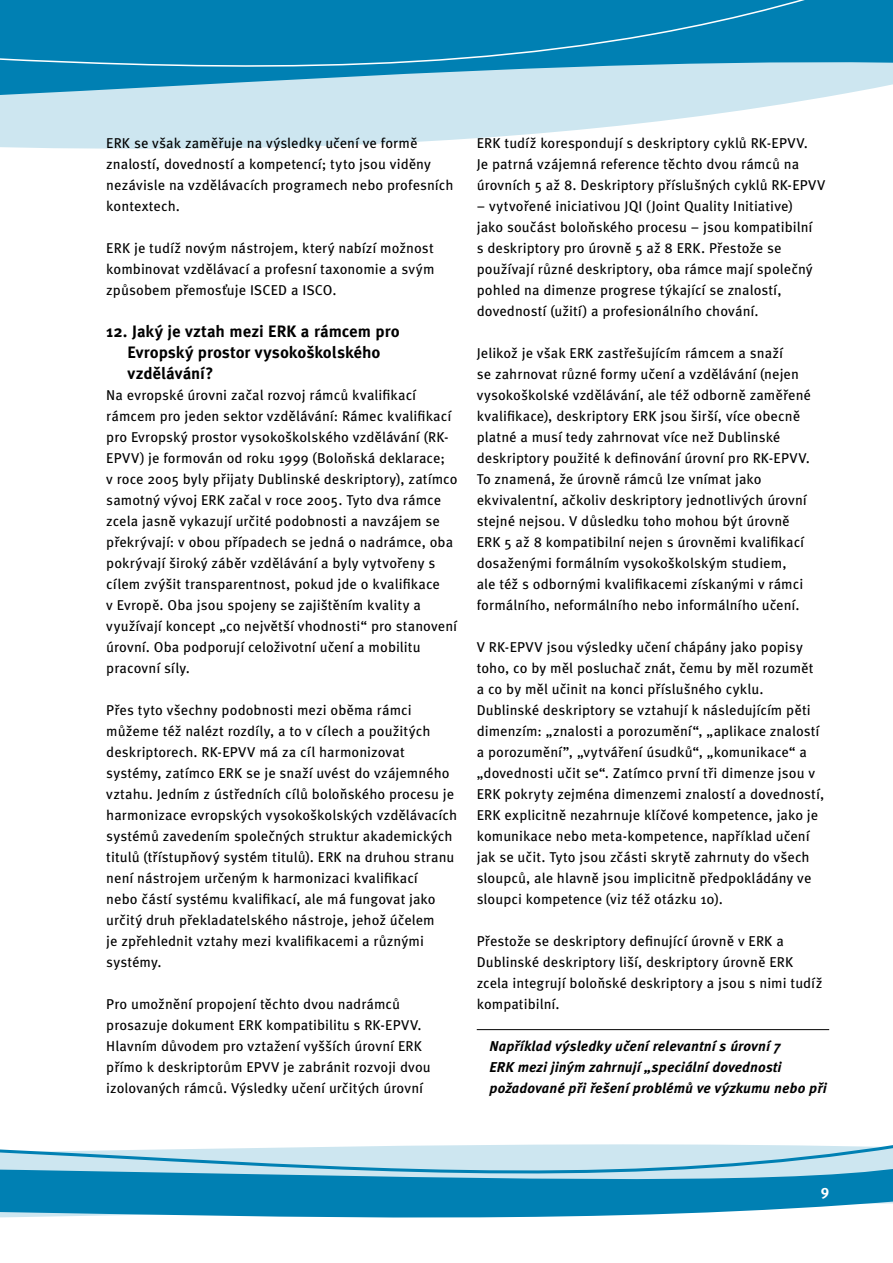
<style>
.page{position:relative;width:893px;height:1263px;background:#fff}
.page>*{position:absolute;margin:0;border:0;box-sizing:border-box;transform-origin:0 0}
.t1{font:700 16.5px/21px "Meta Pro";color:#000}
.t2{font:700 15px "Meta Pro";color:#fff}
.t3{font:14.25px/21px "Meta Pro";letter-spacing:.005em;color:#000}
.t4{font:italic 700 14.25px/21px "Meta Pro";letter-spacing:.005em;color:#000}
</style>
<div class="page">
<svg style="left:0;top:108px;width:756px;height:41px;fill:#cde6f0"></svg>
<svg style="left:0;top:67px;width:893px;height:41px;background:#a4d1e3"></svg>
<div style="left:0;top:0;width:893px;height:67px;background:#0080b3"></div>
<svg style="left:0;top:1144px;width:893px;height:74px;background:#5eaece"></svg>
<hr style="left:477px;top:1029px;width:352px;height:1px;background:#000">
<p class="t3" style="left:106px;top:133px;width:349px">ERK se však zaměřuje na výsledky učení ve formě znalostí, dovedností a kompetencí; tyto jsou viděny nezávisle na vzdělávacích programech nebo profesních kontextech.</p>
<p class="t3" style="left:106px;top:238px;width:330px;text-align:justify">ERK je tudíž novým nástrojem, který nabízí možnost kombinovat vzdělávací a profesní taxonomie a svým způsobem přemosťuje ISCED a ISCO.</p>
<p class="t1" style="left:128px;top:321px;width:274px;text-indent:-21px">12. Jaký je vztah mezi ERK a rámcem pro<br>Evropský prostor vysokoškolského vzdělávání?</p>
<p class="t3" style="left:106px;top:385px;width:353px">Na evropské úrovni začal rozvoj rámců kvalifikací rámcem pro jeden sektor vzdělávání: Rámec kvalifikací pro Evropský prostor vysokoškolského vzdělávání (RK-EPVV) je formován od roku 1999 (Boloňská deklarace;<br>v roce 2005 byly přijaty Dublinské deskriptory), zatímco samotný vývoj ERK začal v roce 2005. Tyto dva rámce zcela jasně vykazují určité podobnosti a navzájem se překrývají: v obou případech se jedná o nadrámce, oba pokrývají široký záběr vzdělávání a byly vytvořeny s cílem zvýšit transparentnost, pokud jde o kvalifikace<br>v Evropě. Oba jsou spojeny se zajištěním kvality a využívají koncept „co největší vhodnosti“ pro stanovení úrovní. Oba podporují celoživotní učení a mobilitu pracovní síly.</p>
<p class="t3" style="left:106px;top:700px;width:352px">Přes tyto všechny podobnosti mezi oběma rámci můžeme též nalézt rozdíly, a to v cílech a použitých deskriptorech. RK-EPVV má za cíl harmonizovat systémy, zatímco ERK se je snaží uvést do vzájemného vztahu. Jedním z ústředních cílů boloňského procesu je harmonizace evropských vysokoškolských vzdělávacích systémů zavedením společných struktur akademických titulů (třístupňový systém titulů). ERK na druhou stranu není nástrojem určeným k harmonizaci kvalifikací<br>nebo částí systému kvalifikací, ale má fungovat jako určitý druh překladatelského nástroje, jehož účelem<br>je zpřehlednit vztahy mezi kvalifikacemi a různými systémy.</p>
<p class="t3" style="left:106px;top:994px;width:326px">Pro umožnění propojení těchto dvou nadrámců prosazuje dokument ERK kompatibilitu s RK-EPVV.<br>Hlavním důvodem pro vztažení vyšších úrovní ERK přímo k deskriptorům EPVV je zabránit rozvoji dvou izolovaných rámců. Výsledky učení určitých úrovní</p>
<p class="t3" style="left:477px;top:133px;width:350px">ERK tudíž korespondují s deskriptory cyklů RK-EPVV.<br>Je patrná vzájemná reference těchto dvou rámců na úrovních 5 až 8. Deskriptory příslušných cyklů RK-EPVV</p>
<p class="t3" style="left:477px;top:196px;width:338px">– vytvořené iniciativou JQI (Joint Quality Initiative) jako součást boloňského procesu – jsou kompatibilní s deskriptory pro úrovně 5 až 8 ERK. Přestože se používají různé deskriptory, oba rámce mají společný pohled na dimenze progrese týkající se znalostí, dovedností (užití) a profesionálního chování.</p>
<p class="t3" style="left:477px;top:343px;width:336px">Jelikož je však ERK zastřešujícím rámcem a snaží<br>se zahrnovat různé formy učení a vzdělávání (nejen vysokoškolské vzdělávání, ale též odborně zaměřené kvalifikace), deskriptory ERK jsou širší, více obecně platné a musí tedy zahrnovat více než Dublinské deskriptory použité k definování úrovní pro RK-EPVV.<br>To znamená, že úrovně rámců lze vnímat jako ekvivalentní, ačkoliv deskriptory jednotlivých úrovní stejné nejsou. V důsledku toho mohou být úrovně ERK 5 až 8 kompatibilní nejen s úrovněmi kvalifikací dosaženými formálním vysokoškolským studiem,<br>ale též s odbornými kvalifikacemi získanými v rámci formálního, neformálního nebo informálního učení.</p>
<p class="t3" style="left:477px;top:637px;width:349px">V RK-EPVV jsou výsledky učení chápány jako popisy toho, co by měl posluchač znát, čemu by měl rozumět a co by měl učinit na konci příslušného cyklu.<br>Dublinské deskriptory se vztahují k následujícím pěti dimenzím: „znalosti a porozumění“, „aplikace znalostí a porozumění”, „vytváření úsudků“, „komunikace“ a „dovednosti učit se“. Zatímco první tři dimenze jsou v ERK pokryty zejména dimenzemi znalostí a dovedností, ERK explicitně nezahrnuje klíčové kompetence, jako je komunikace nebo meta-kompetence, například učení jak se učit. Tyto jsou zčásti skrytě zahrnuty do všech sloupců, ale hlavně jsou implicitně předpokládány ve sloupci kompetence (viz též otázku 10).</p>
<p class="t3" style="left:477px;top:931px;width:347px">Přestože se deskriptory definující úrovně v ERK a Dublinské deskriptory liší, deskriptory úrovně ERK zcela integrují boloňské deskriptory a jsou s nimi tudíž kompatibilní.</p>
<p class="t4" style="left:489px;top:1036px;width:339px">Například výsledky učení relevantní s úrovní 7<br>ERK mezi jiným zahrnují „speciální dovednosti požadované při řešení problémů ve výzkumu nebo při</p>
<p class="t2" style="left:821px;top:1183px;width:10px">9</p>
</div>
